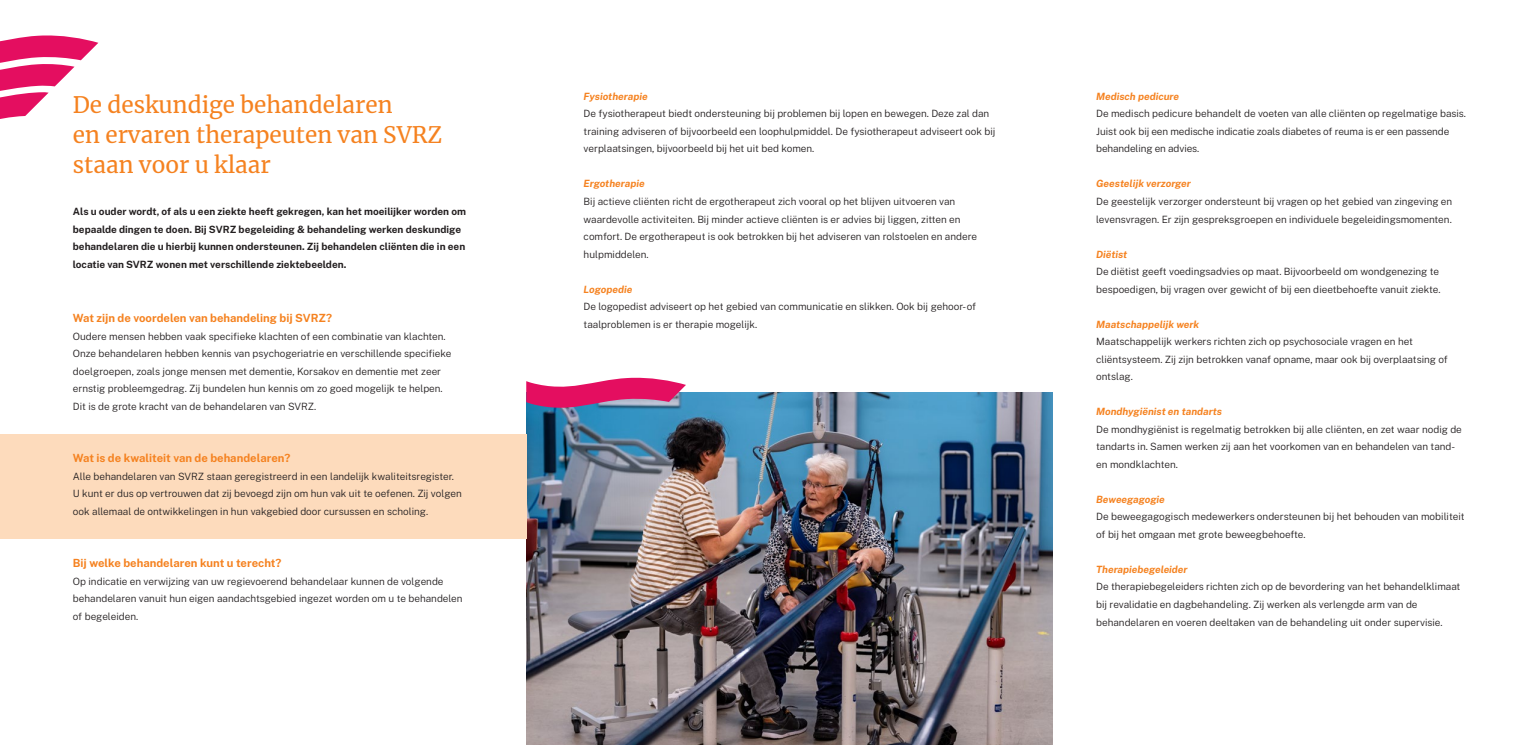
<style>
.page{position:relative;width:1538px;height:745px;background:#fff}
.page>*{position:absolute;margin:0;border:0;box-sizing:border-box;transform-origin:0 0}
.t1{font:22.5px/30px "Merriweather";color:#f58220}
.lopende_tekst{font:700 11.25px "Public Sans";color:#f58220}
.intro_bold{font:700 11.25px "Public Sans";color:#f58220}
.lopende_tekst-2{font:300 10px/17.5px "Public Sans";color:#231f20}
.intro_bold-2{font:700 10px/17.5px "Public Sans";color:#231f20}
.lopende_tekst-3{font:italic 700 10px "Public Sans";color:#f58220}
</style>
<div class="page">
<svg style="left:0;top:35px;width:98px;height:84px"></svg>
<img style="left:526px;top:392px;width:526px;height:352px">
<div style="left:0;top:434px;width:526px;height:105px;background:#fddbbc"></div>
<svg style="left:526px;top:377px;width:160px;height:37px;background:#b85991"></svg>
<p class="t1" style="left:73px;top:89px;width:321px">De deskundige behandelaren</p>
<p class="t1" style="left:73px;top:119px;width:371px">en ervaren therapeuten van SVRZ staan voor u klaar</p>
<p class="intro_bold-2" style="left:73px;top:202px;width:395px">Als u ouder wordt, of als u een ziekte heeft gekregen, kan het moeilijker worden om bepaalde dingen te doen. Bij SVRZ begeleiding &amp; behandeling werken deskundige behandelaren die u hierbij kunnen ondersteunen. Zij behandelen cliënten die in een locatie van SVRZ wonen met verschillende ziektebeelden.</p>
<p class="intro_bold" style="left:73px;top:310px;width:261px">Wat zijn de voordelen van behandeling bij SVRZ?</p>
<p class="lopende_tekst-2" style="left:73px;top:327px;width:380px">Oudere mensen hebben vaak specifieke klachten of een combinatie van klachten.<br>Onze behandelaren hebben kennis van psychogeriatrie en verschillende specifieke doelgroepen, zoals jonge mensen met dementie, Korsakov en dementie met zeer ernstig probleemgedrag. Zij bundelen hun kennis om zo goed mogelijk te helpen.<br>Dit is de grote kracht van de behandelaren van SVRZ.</p>
<p class="lopende_tekst" style="left:73px;top:450px;width:219px">Wat is de kwaliteit van de behandelaren?</p>
<p class="lopende_tekst-2" style="left:73px;top:467px;width:390px">Alle behandelaren van SVRZ staan geregistreerd in een landelijk kwaliteitsregister.<br>U kunt er dus op vertrouwen dat zij bevoegd zijn om hun vak uit te oefenen. Zij volgen ook allemaal de ontwikkelingen in hun vakgebied door cursussen en scholing.</p>
<p class="lopende_tekst" style="left:73px;top:555px;width:210px">Bij welke behandelaren kunt u terecht?</p>
<p class="lopende_tekst-2" style="left:73px;top:572px;width:391px">Op indicatie en verwijzing van uw regievoerend behandelaar kunnen de volgende behandelaren vanuit hun eigen aandachtsgebied ingezet worden om u te behandelen of begeleiden.</p>
<p class="lopende_tekst-3" style="left:584px;top:90px;width:65px">Fysiotherapie</p>
<p class="lopende_tekst-2" style="left:584px;top:105px;width:413px">De fysiotherapeut biedt ondersteuning bij problemen bij lopen en bewegen. Deze zal dan training adviseren of bijvoorbeeld een loophulpmiddel. De fysiotherapeut adviseert ook bij verplaatsingen, bijvoorbeeld bij het uit bed komen.</p>
<p class="lopende_tekst-3" style="left:584px;top:177px;width:63px">Ergotherapie</p>
<p class="lopende_tekst-2" style="left:584px;top:192px;width:395px">Bij actieve cliënten richt de ergotherapeut zich vooral op het blijven uitvoeren van waardevolle activiteiten. Bij minder actieve cliënten is er advies bij liggen, zitten en comfort. De ergotherapeut is ook betrokken bij het adviseren van rolstoelen en andere hulpmiddelen.</p>
<p class="lopende_tekst-3" style="left:584px;top:282px;width:50px">Logopedie</p>
<p class="lopende_tekst-2" style="left:584px;top:297px;width:394px">De logopedist adviseert op het gebied van communicatie en slikken. Ook bij gehoor-of taalproblemen is er therapie mogelijk.</p>
<p class="lopende_tekst-3" style="left:1096px;top:90px;width:85px">Medisch pedicure</p>
<p class="lopende_tekst-2" style="left:1096px;top:105px;width:371px">De medisch pedicure behandelt de voeten van alle cliënten op regelmatige basis.<br>Juist ook bij een medische indicatie zoals diabetes of reuma is er een passende behandeling en advies.</p>
<p class="lopende_tekst-3" style="left:1096px;top:177px;width:96px">Geestelijk verzorger</p>
<p class="lopende_tekst-2" style="left:1096px;top:192px;width:358px">De geestelijk verzorger ondersteunt bij vragen op het gebied van zingeving en levensvragen. Er zijn gespreksgroepen en individuele begeleidingsmomenten.</p>
<p class="lopende_tekst-3" style="left:1096px;top:247px;width:33px">Diëtist</p>
<p class="lopende_tekst-2" style="left:1096px;top:262px;width:346px">De diëtist geeft voedingsadvies op maat. Bijvoorbeeld om wondgenezing te bespoedigen, bij vragen over gewicht of bij een dieetbehoefte vanuit ziekte.</p>
<p class="lopende_tekst-3" style="left:1096px;top:317px;width:105px">Maatschappelijk werk</p>
<p class="lopende_tekst-2" style="left:1096px;top:332px;width:353px">Maatschappelijk werkers richten zich op psychosociale vragen en het cliëntsysteem. Zij zijn betrokken vanaf opname, maar ook bij overplaatsing of ontslag.</p>
<p class="lopende_tekst-3" style="left:1096px;top:405px;width:127px">Mondhygiënist en tandarts</p>
<p class="lopende_tekst-2" style="left:1096px;top:420px;width:367px">De mondhygiënist is regelmatig betrokken bij alle cliënten, en zet waar nodig de tandarts in. Samen werken zij aan het voorkomen van en behandelen van tand&shy;en mondklachten.</p>
<p class="lopende_tekst-3" style="left:1096px;top:492px;width:70px">Beweegagogie</p>
<p class="lopende_tekst-2" style="left:1096px;top:507px;width:370px">De beweegagogisch medewerkers ondersteunen bij het behouden van mobiliteit of bij het omgaan met grote beweegbehoefte.</p>
<p class="lopende_tekst-3" style="left:1096px;top:562px;width:93px">Therapiebegeleider</p>
<p class="lopende_tekst-2" style="left:1096px;top:577px;width:366px">De therapiebegeleiders richten zich op de bevordering van het behandelklimaat bij revalidatie en dagbehandeling. Zij werken als verlengde arm van de behandelaren en voeren deeltaken van de behandeling uit onder supervisie.</p>
</div>
